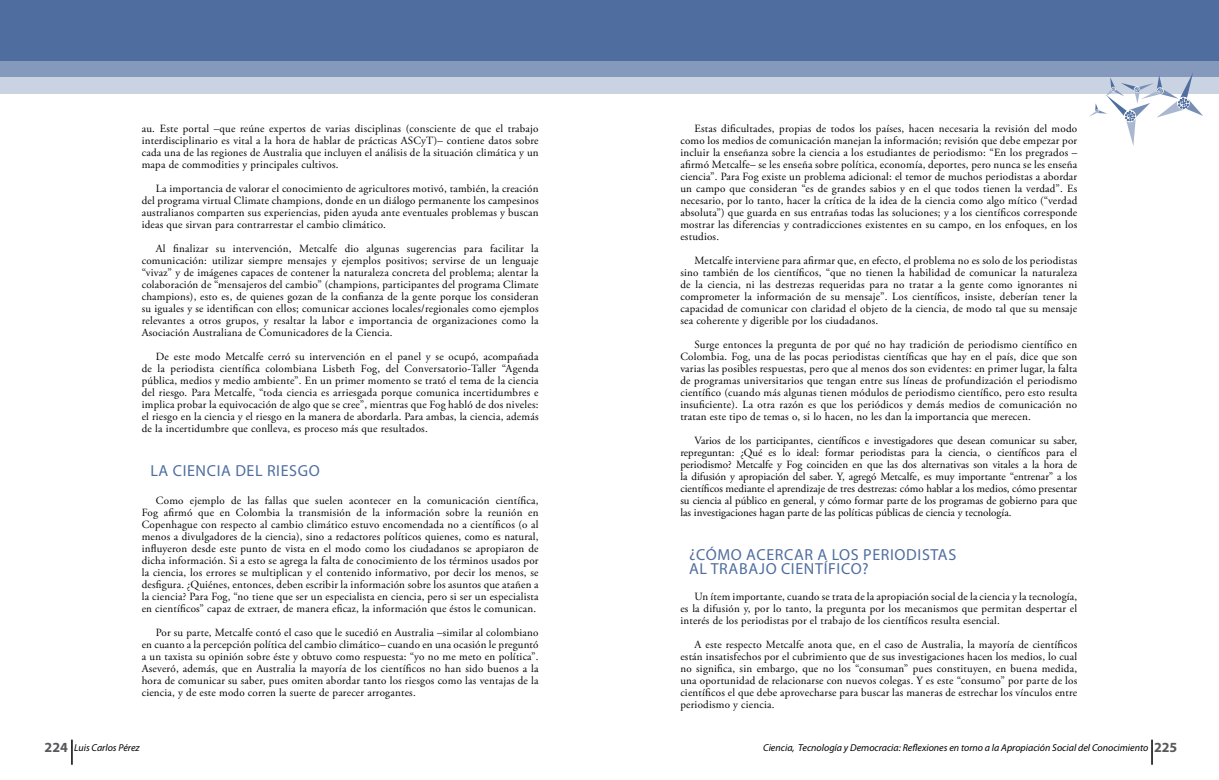
<style>
.page{position:relative;width:1219px;height:780px;background:#fff}
.page>*{position:absolute;margin:0;border:0;box-sizing:border-box;transform-origin:0 0}
.t1{font:16px/14px "Myriad Pro";letter-spacing:.04em;color:#4f6e9f}
.t2{font:700 14px "Myriad Pro";color:#58595b}
.t3{font:11px/12px "Adobe Garamond Pro";letter-spacing:.02em;color:#000;text-align:justify}
.t4{font:italic 10px "Myriad Pro";color:#000}
.s1{font-weight:700;font-style:normal;font-size:14px;color:#58595b}
</style>
<div class="page">
<div style="left:0;top:42px;width:1219px;height:52px;background:#cad3e2"></div>
<div style="left:0;top:26px;width:1219px;height:51px;background:#8499bc"></div>
<div style="left:0;top:0;width:1219px;height:60px;background:#4f6e9f"></div>
<svg style="left:1089px;top:73px;width:114px;height:73px"></svg>
<svg style="left:71px;top:739px;width:1px;height:25px"></svg>
<svg style="left:1151px;top:739px;width:1px;height:25px"></svg>
<p class="t3" style="left:142px;top:123px;width:398px">au. Este portal –que reúne expertos de varias disciplinas (consciente de que el trabajo interdisciplinario es vital a la hora de hablar de prácticas ASCyT)– contiene datos sobre cada una de las regiones de Australia que incluyen el análisis de la situación climática y un mapa de commodities y principales cultivos.</p>
<p class="t3" style="left:142px;top:183px;width:398px;text-indent:14px">La importancia de valorar el conocimiento de agricultores motivó, también, la creación del programa virtual Climate champions, donde en un diálogo permanente los campesinos australianos comparten sus experiencias, piden ayuda ante eventuales problemas y buscan ideas que sirvan para contrarrestar el cambio climático.</p>
<p class="t3" style="left:142px;top:243px;width:398px;text-indent:14px">Al finalizar su intervención, Metcalfe dio algunas sugerencias para facilitar la comunicación: utilizar siempre mensajes y ejemplos positivos; servirse de un lenguaje “vivaz” y de imágenes capaces de contener la naturaleza concreta del problema; alentar la colaboración de “mensajeros del cambio” (champions, participantes del programa Climate champions), esto es, de quienes gozan de la confianza de la gente porque los consideran su iguales y se identifican con ellos; comunicar acciones locales/regionales como ejemplos relevantes a otros grupos, y resaltar la labor e importancia de organizaciones como la Asociación Australiana de Comunicadores de la Ciencia.</p>
<p class="t3" style="left:142px;top:351px;width:398px;text-indent:14px">De este modo Metcalfe cerró su intervención en el panel y se ocupó, acompañada de la periodista científica colombiana Lisbeth Fog, del Conversatorio-Taller “Agenda pública, medios y medio ambiente”. En un primer momento se trató el tema de la ciencia del riesgo. Para Metcalfe, “toda ciencia es arriesgada porque comunica incertidumbres e implica probar la equivocación de algo que se cree”, mientras que Fog habló de dos niveles: el riesgo en la ciencia y el riesgo en la manera de abordarla. Para ambas, la ciencia, además de la incertidumbre que conlleva, es proceso más que resultados.</p>
<h1 class="t1" style="left:150px;top:463px;width:171px">LA CIENCIA DEL RIESGO</h1>
<p class="t3" style="left:142px;top:495px;width:398px;text-indent:14px">Como ejemplo de las fallas que suelen acontecer en la comunicación científica, Fog afirmó que en Colombia la transmisión de la información sobre la reunión en Copenhague con respecto al cambio climático estuvo encomendada no a científicos (o al menos a divulgadores de la ciencia), sino a redactores políticos quienes, como es natural, influyeron desde este punto de vista en el modo como los ciudadanos se apropiaron de dicha información. Si a esto se agrega la falta de conocimiento de los términos usados por la ciencia, los errores se multiplican y el contenido informativo, por decir los menos, se desfigura. ¿Quiénes, entonces, deben escribir la información sobre los asuntos que atañen a la ciencia? Para Fog, “no tiene que ser un especialista en ciencia, pero si ser un especialista en científicos” capaz de extraer, de manera eficaz, la información que éstos le comunican.</p>
<p class="t3" style="left:142px;top:627px;width:398px;text-indent:14px">Por su parte, Metcalfe contó el caso que le sucedió en Australia –similar al colombiano en cuanto a la percepción política del cambio climático– cuando en una ocasión le preguntó a un taxista su opinión sobre éste y obtuvo como respuesta: “yo no me meto en política”.<br>Aseveró, además, que en Australia la mayoría de los científicos no han sido buenos a la hora de comunicar su saber, pues omiten abordar tanto los riesgos como las ventajas de la ciencia, y de este modo corren la suerte de parecer arrogantes.</p>
<p class="t3" style="left:680px;top:123px;width:398px;text-indent:14px">Estas dificultades, propias de todos los países, hacen necesaria la revisión del modo como los medios de comunicación manejan la información; revisión que debe empezar por incluir la enseñanza sobre la ciencia a los estudiantes de periodismo: “En los pregrados – afirmó Metcalfe– se les enseña sobre política, economía, deportes, pero nunca se les enseña ciencia”. Para Fog existe un problema adicional: el temor de muchos periodistas a abordar un campo que consideran “es de grandes sabios y en el que todos tienen la verdad”. Es necesario, por lo tanto, hacer la crítica de la idea de la ciencia como algo mítico (“verdad absoluta”) que guarda en sus entrañas todas las soluciones; y a los científicos corresponde mostrar las diferencias y contradicciones existentes en su campo, en los enfoques, en los estudios.</p>
<p class="t3" style="left:680px;top:255px;width:398px;text-indent:14px">Metcalfe interviene para afirmar que, en efecto, el problema no es solo de los periodistas sino también de los científicos, “que no tienen la habilidad de comunicar la naturaleza de la ciencia, ni las destrezas requeridas para no tratar a la gente como ignorantes ni comprometer la información de su mensaje”. Los científicos, insiste, deberían tener la capacidad de comunicar con claridad el objeto de la ciencia, de modo tal que su mensaje sea coherente y digerible por los ciudadanos.</p>
<p class="t3" style="left:680px;top:339px;width:398px;text-indent:14px">Surge entonces la pregunta de por qué no hay tradición de periodismo científico en Colombia. Fog, una de las pocas periodistas científicas que hay en el país, dice que son varias las posibles respuestas, pero que al menos dos son evidentes: en primer lugar, la falta de programas universitarios que tengan entre sus líneas de profundización el periodismo científico (cuando más algunas tienen módulos de periodismo científico, pero esto resulta insuficiente). La otra razón es que los periódicos y demás medios de comunicación no tratan este tipo de temas o, si lo hacen, no les dan la importancia que merecen.</p>
<p class="t3" style="left:680px;top:435px;width:398px;text-indent:14px">Varios de los participantes, científicos e investigadores que desean comunicar su saber, repreguntan: ¿Qué es lo ideal: formar periodistas para la ciencia, o científicos para el periodismo? Metcalfe y Fog coinciden en que las dos alternativas son vitales a la hora de la difusión y apropiación del saber. Y, agregó Metcalfe, es muy importante “entrenar” a los científicos mediante el aprendizaje de tres destrezas: cómo hablar a los medios, cómo presentar su ciencia al público en general, y cómo formar parte de los programas de gobierno para que las investigaciones hagan parte de las políticas públicas de ciencia y tecnología.</p>
<h1 class="t1" style="left:689px;top:547px;width:269px">¿CÓMO ACERCAR A LOS PERIODISTAS<br>AL TRABAJO CIENTÍFICO?</h1>
<p class="t3" style="left:680px;top:591px;width:398px;text-indent:14px">Un ítem importante, cuando se trata de la apropiación social de la ciencia y la tecnología, es la difusión y, por lo tanto, la pregunta por los mecanismos que permitan despertar el interés de los periodistas por el trabajo de los científicos resulta esencial.</p>
<p class="t3" style="left:680px;top:639px;width:398px;text-indent:14px">A este respecto Metcalfe anota que, en el caso de Australia, la mayoría de científicos están insatisfechos por el cubrimiento que de sus investigaciones hacen los medios, lo cual no significa, sin embargo, que no los “consuman” pues constituyen, en buena medida, una oportunidad de relacionarse con nuevos colegas. Y es este “consumo” por parte de los científicos el que debe aprovecharse para buscar las maneras de estrechar los vínculos entre periodismo y ciencia.</p>
<p class="t2" style="left:45px;top:737px;width:25px">224</p>
<p class="t4" style="left:763px;top:741px;width:416px">Ciencia, Tecnología y Democracia: Reflexiones en torno a la Apropiación Social del Conocimiento <span class="s1">225</span></p>
<p class="t4" style="left:74px;top:741px;width:67px">Luis Carlos Pérez</p>
</div>
